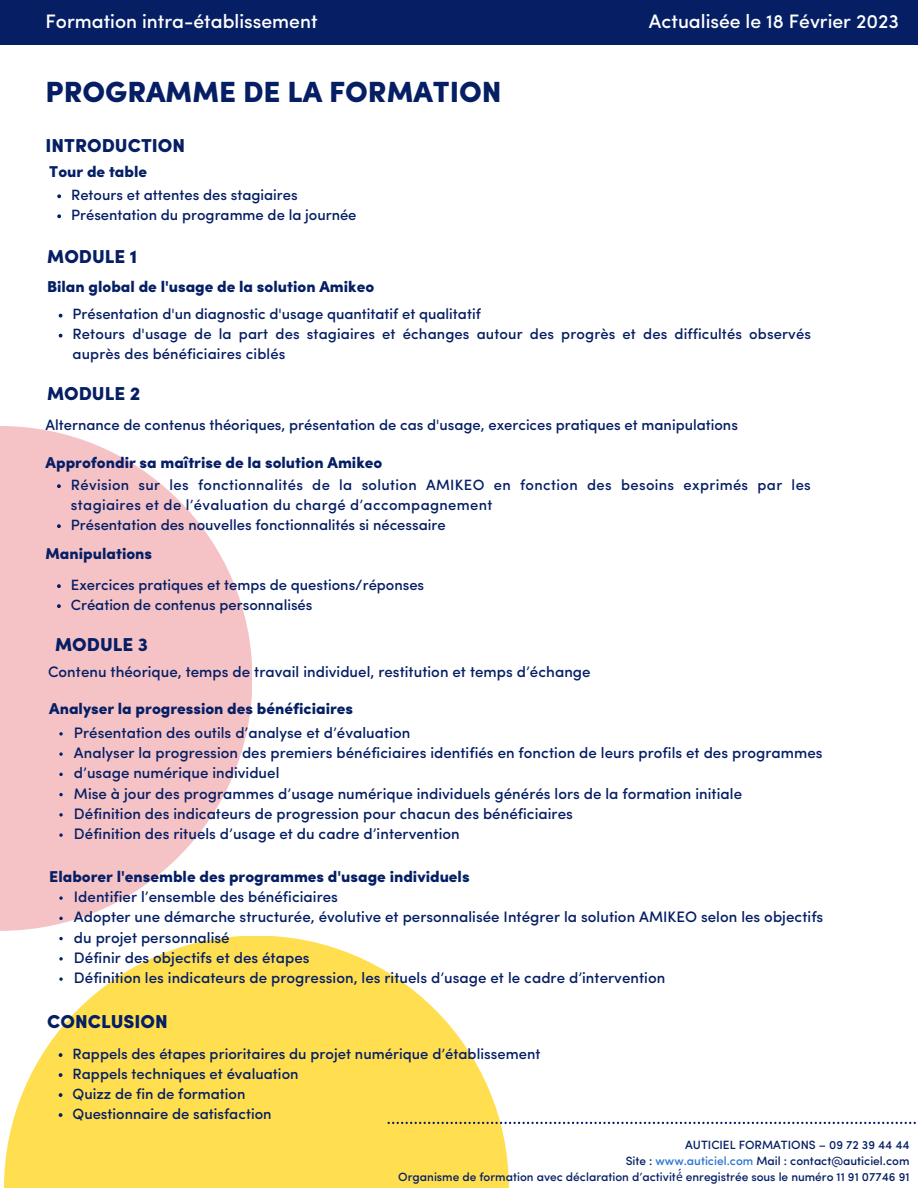
<style>
.page{position:relative;width:918px;height:1188px;background:#fff}
.page>*{position:absolute;margin:0;border:0;box-sizing:border-box;transform-origin:0 0}
.t1{font:900 29.25px "Sofia Pro";color:#051e64}
.t2{font:500 19.5px "Sofia Pro";color:#fff}
.t3{font:900 18.75px "Sofia Pro";color:#051e64}
.t4{font:900 15.75px "Sofia Pro";color:#051e64}
.t5{font:500 15.15px/20.2px "Sofia Pro";letter-spacing:.005em;color:#051e64}
.t6{font:500 14.85px/20px "Sofia Pro";color:#051e64}
.t7{font:500 14.85px/20px "Sofia Pro";letter-spacing:.025em;color:#051e64}
.t8{font:500 12px/16px "Sofia Pro";color:#051e64;text-align:right}
.s1{color:#2b73d1}
.s2{font-family:"Noto Sans";font-weight:400}
</style>
<div class="page">
<div style="left:0;top:0;width:918px;height:45px;background:#051e64"></div>
<svg style="left:4px;top:936px;width:505px;height:252px;fill:#ffde50"></svg>
<svg style="left:388px;top:1122px;width:528px;height:2px"></svg>
<svg style="left:0;top:426px;width:252px;height:505px;fill:#f5c2c6"></svg>
<svg style="left:57px;top:194px;width:4px;height:4px"></svg>
<svg style="left:57px;top:214px;width:4px;height:4px"></svg>
<svg style="left:59px;top:314px;width:3px;height:4px"></svg>
<svg style="left:59px;top:334px;width:3px;height:4px"></svg>
<svg style="left:57px;top:484px;width:4px;height:4px"></svg>
<svg style="left:57px;top:524px;width:4px;height:4px"></svg>
<svg style="left:57px;top:584px;width:4px;height:4px"></svg>
<svg style="left:57px;top:604px;width:4px;height:4px"></svg>
<svg style="left:59px;top:1053px;width:3px;height:4px"></svg>
<svg style="left:59px;top:1073px;width:3px;height:4px"></svg>
<svg style="left:59px;top:1093px;width:3px;height:4px"></svg>
<svg style="left:59px;top:1113px;width:3px;height:4px"></svg>
<svg style="left:59px;top:732px;width:4px;height:4px"></svg>
<svg style="left:59px;top:752px;width:4px;height:4px"></svg>
<svg style="left:59px;top:773px;width:4px;height:3px"></svg>
<svg style="left:59px;top:793px;width:4px;height:3px"></svg>
<svg style="left:59px;top:813px;width:4px;height:4px"></svg>
<svg style="left:59px;top:833px;width:4px;height:4px"></svg>
<svg style="left:59px;top:896px;width:4px;height:4px"></svg>
<svg style="left:59px;top:917px;width:4px;height:3px"></svg>
<svg style="left:59px;top:937px;width:4px;height:3px"></svg>
<svg style="left:59px;top:957px;width:4px;height:4px"></svg>
<svg style="left:59px;top:977px;width:4px;height:4px"></svg>
<p class="t2" style="left:46px;top:13px;width:274px">Formation intra-établissement</p>
<p class="t2" style="left:649px;top:13px;width:252px">Actualisée le 18 Février 2023</p>
<h1 class="t1" style="left:46px;top:80px;width:458px">PROGRAMME DE LA FORMATION</h1>
<p class="t3" style="left:46px;top:137px;width:141px">INTRODUCTION</p>
<p class="t4" style="left:49px;top:165px;width:99px">Tour de table</p>
<p class="t6" style="left:71px;top:186px;width:287px">Retours et attentes des stagiaires<br>Présentation du programme de la journée</p>
<p class="t3" style="left:47px;top:249px;width:92px">MODULE 1</p>
<p class="t4" style="left:47px;top:280px;width:329px">Bilan global de l'usage de la solution Amikeo</p>
<p class="t6" style="left:73px;top:306px;width:740px">Présentation d'un diagnostic d'usage quantitatif et qualitatif<br>Retours d'usage de la part des stagiaires et échanges autour des progrès et des difficultés observés auprès des bénéficiaires ciblés</p>
<p class="t3" style="left:47px;top:386px;width:95px">MODULE 2</p>
<p class="t6" style="left:46px;top:416px;width:694px">Alternance de contenus théoriques, présentation de cas d'usage, exercices pratiques et manipulations</p>
<p class="t4" style="left:46px;top:457px;width:338px">Approfondir sa maîtrise de la solution Amikeo</p>
<p class="t7" style="left:71px;top:476px;width:741px">Révision sur les fonctionnalités de la solution AMIKEO en fonction des besoins exprimés par les stagiaires et de l’évaluation du chargé d’accompagnement<br>Présentation des nouvelles fonctionnalités si nécessaire</p>
<p class="t4" style="left:46px;top:547px;width:108px">Manipulations</p>
<p class="t6" style="left:71px;top:576px;width:355px">Exercices pratiques et temps de questions/réponses<br>Création de contenus personnalisés</p>
<p class="t3" style="left:55px;top:637px;width:95px">MODULE 3</p>
<p class="t5" style="left:48px;top:663px;width:544px">Contenu théorique, temps de travail individuel, restitution et temps d’échange</p>
<p class="t4" style="left:49px;top:702px;width:305px">Analyser la progression des bénéficiaires</p>
<p class="t5" style="left:74px;top:724px;width:750px">Présentation des outils d’analyse et d’évaluation<br>Analyser la progression des premiers bénéficiaires identifiés en fonction de leurs profils et des programmes d’usage numérique individuel<br>Mise à jour des programmes d’usage numérique individuels générés lors de la formation initiale<br>Définition des indicateurs de progression pour chacun des bénéficiaires<br>Définition des rituels d’usage et du cadre d’intervention</p>
<p class="t4" style="left:49px;top:870px;width:422px">Elaborer l'ensemble des programmes d'usage individuels</p>
<p class="t5" style="left:74px;top:888px;width:751px">Identifier l’ensemble des bénéficiaires<br>Adopter une démarche structurée, évolutive et personnalisée Intégrer la solution AMIKEO selon les objectifs du projet personnalisé<br>Définir des objectifs et des étapes<br>Définition les indicateurs de progression, les rituels d’usage et le cadre d’intervention</p>
<p class="t3" style="left:47px;top:1014px;width:122px">CONCLUSION</p>
<p class="t6" style="left:73px;top:1045px;width:469px">Rappels des étapes prioritaires du projet numérique d’établissement Rappels techniques et évaluation<br>Quizz de fin de formation<br>Questionnaire de satisfaction</p>
<p class="t8" style="left:398px;top:1138px;width:513px">AUTICIEL FORMATIONS – 09 72 39 44 44<br>Site : <span class="s1">www.auticiel.com</span> Mail : contact@auticiel.com<br>Organisme de formation avec déclaration d’activit<span class="s2">é́</span> enregistrée sous le numéro 11 91 07746 91</p>
</div>
